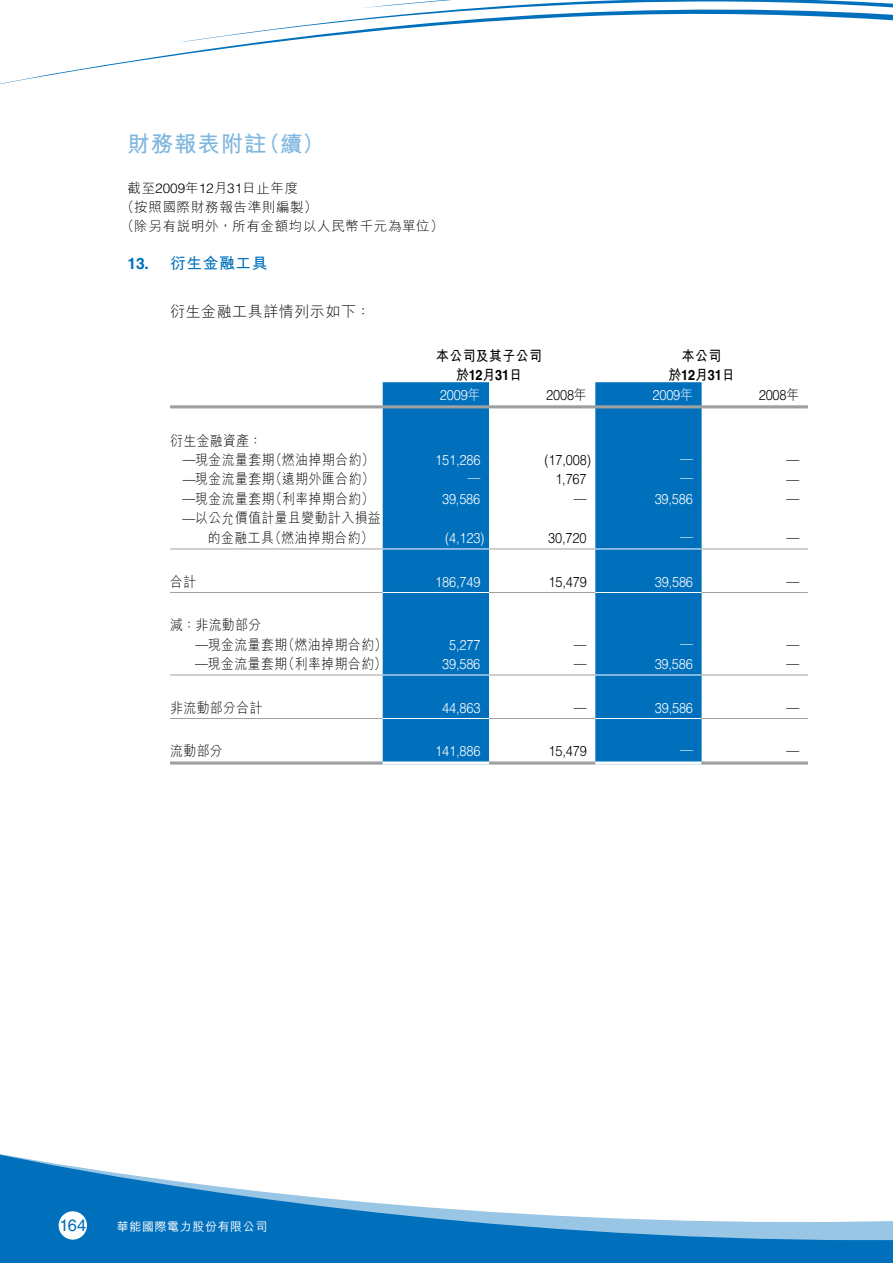
<style>
.page{position:relative;width:893px;height:1263px;background:#fff}
.page>*{position:absolute;margin:0;border:0;box-sizing:border-box;transform-origin:0 0}
.t1{font:700 22.5px "M Hei HK";letter-spacing:.035em;color:#80b7de}
.t2{font:16.5px "Helvetica LT Std";color:#0070bd}
.t3{font:700 15.75px "M Hei HK";letter-spacing:.035em;color:#0070bd}
.t4{font:300 15px "M Hei HK";letter-spacing:.035em;color:#000}
.t5{font:300 14.25px/19.5px "M Hei HK";letter-spacing:.035em;color:#000;scale:.9 1}
.t6{font:300 14.25px "Helvetica LT Std";letter-spacing:-.015em;color:#fff;scale:.9 1}
.t7{font:300 14.25px "Helvetica LT Std";letter-spacing:-.015em;color:#000;scale:.9 1}
.t8{font:700 14.25px "Helvetica LT Std";letter-spacing:-.015em;color:#000;scale:.9 1}
.t9{font:700 14.25px "M Hei HK";letter-spacing:.035em;color:#000;scale:.9 1}
.t10{font:300 14.25px "M Hei HK";color:#fff;scale:.9 1}
.t11{font:300 13.5px/18.8px "M Hei HK";letter-spacing:.05em;color:#000}
.t12{font:500 12px "M Hei HK";letter-spacing:.05em;color:#fff}
.s1{font-family:"Helvetica LT Std"}
.s2{font-family:"M Hei HK"}
</style>
<div class="page">
<svg style="left:0;top:1154px;width:892px;height:109px"></svg>
<div style="left:59px;top:1211px;width:28px;height:28px;background:#fff;border-radius:50%"></div>
<svg style="left:179px;top:19px;width:177px;height:36px"></svg>
<svg style="left:892px;top:1221px;width:1px;height:42px"></svg>
<svg style="left:356px;top:0;width:537px;height:33px"></svg>
<svg style="left:383px;top:382px;width:319px;height:379px;fill:#0070bd"></svg>
<hr style="left:170px;top:405px;width:213px;height:3px;background:#9fa0a0">
<hr style="left:383px;top:405px;width:106px;height:3px;background:#9fa0a0">
<hr style="left:489px;top:405px;width:106px;height:3px;background:#9fa0a0">
<hr style="left:595px;top:405px;width:107px;height:3px;background:#9fa0a0">
<hr style="left:702px;top:405px;width:106px;height:3px;background:#9fa0a0">
<hr style="left:170px;top:549px;width:213px;height:1px;background:#9fa0a0">
<hr style="left:383px;top:549px;width:106px;height:1px;background:#fff">
<hr style="left:489px;top:549px;width:106px;height:1px;background:#9fa0a0">
<hr style="left:595px;top:549px;width:107px;height:1px;background:#fff">
<hr style="left:702px;top:549px;width:106px;height:1px;background:#9fa0a0">
<hr style="left:170px;top:592px;width:213px;height:1px;background:#9fa0a0">
<hr style="left:383px;top:592px;width:106px;height:1px;background:#fff">
<hr style="left:489px;top:592px;width:106px;height:1px;background:#9fa0a0">
<hr style="left:595px;top:592px;width:107px;height:1px;background:#fff">
<hr style="left:702px;top:592px;width:106px;height:1px;background:#9fa0a0">
<hr style="left:170px;top:675px;width:213px;height:1px;background:#9fa0a0">
<hr style="left:383px;top:675px;width:106px;height:1px;background:#fff">
<hr style="left:489px;top:675px;width:106px;height:1px;background:#9fa0a0">
<hr style="left:595px;top:675px;width:107px;height:1px;background:#fff">
<hr style="left:702px;top:675px;width:106px;height:1px;background:#9fa0a0">
<hr style="left:170px;top:718px;width:213px;height:1px;background:#9fa0a0">
<hr style="left:383px;top:718px;width:106px;height:1px;background:#fff">
<hr style="left:489px;top:718px;width:106px;height:1px;background:#9fa0a0">
<hr style="left:595px;top:718px;width:107px;height:1px;background:#fff">
<hr style="left:702px;top:718px;width:106px;height:1px;background:#9fa0a0">
<svg style="left:170px;top:761px;width:213px;height:4px"></svg>
<svg style="left:383px;top:761px;width:106px;height:4px"></svg>
<svg style="left:489px;top:761px;width:106px;height:4px"></svg>
<svg style="left:595px;top:761px;width:107px;height:4px"></svg>
<svg style="left:702px;top:761px;width:106px;height:4px"></svg>
<h1 class="t1" style="left:128px;top:127px;width:199px">財務報表附註（續）</h1>
<p class="t11" style="left:121px;top:179px;width:324px;text-indent:7px">截至<span class="s1">2009</span>年<span class="s1">12</span>月<span class="s1">31</span>日止年度<br>（按照國際財務報告準則編製）<br>（除另有說明外，所有金額均以人民幣千元為單位）</p>
<p class="t3" style="left:128px;top:252px;width:141px"><span class="s1">13.</span> 衍生金融工具</p>
<p class="t4" style="left:170px;top:304px;width:202px">衍生金融工具詳情列示如下：</p>
<p class="t5" style="left:183px;top:430px;width:214px;text-indent:-13px">衍生金融資產：<br><span class="s1">—</span>現金流量套期（燃油掉期合約）</p>
<p class="t9" style="left:436px;top:345px;width:119px">本公司及其子公司</p>
<p class="t8" style="left:456px;top:367px;width:75px"><span class="s2">於</span>12<span class="s2">月</span>31<span class="s2">日</span></p>
<p class="t9" style="left:682px;top:345px;width:45px">本公司</p>
<p class="t8" style="left:669px;top:367px;width:75px"><span class="s2">於</span>12<span class="s2">月</span>31<span class="s2">日</span></p>
<p class="t6" style="left:440px;top:386px;width:47px">2009<span class="s2">年</span></p>
<p class="t7" style="left:546px;top:386px;width:47px">2008<span class="s2">年</span></p>
<p class="t6" style="left:652px;top:386px;width:47px">2009<span class="s2">年</span></p>
<p class="t7" style="left:759px;top:386px;width:47px">2008<span class="s2">年</span></p>
<p class="t6" style="left:435px;top:451px;width:52px">151,286</p>
<p class="t7" style="left:544px;top:451px;width:53px">(17,008)</p>
<p class="t10" style="left:680px;top:452px;width:16px">—</p>
<p class="t7" style="left:786px;top:450px;width:16px">—</p>
<p class="t5" style="left:183px;top:469px;width:214px"><span class="s1">—</span>現金流量套期（遠期外匯合約）</p>
<p class="t10" style="left:468px;top:472px;width:16px">—</p>
<p class="t7" style="left:555px;top:470px;width:36px">1,767</p>
<p class="t10" style="left:680px;top:472px;width:16px">—</p>
<p class="t7" style="left:786px;top:470px;width:16px">—</p>
<p class="t5" style="left:183px;top:489px;width:214px"><span class="s1">—</span>現金流量套期（利率掉期合約）</p>
<p class="t6" style="left:442px;top:490px;width:44px">39,586</p>
<p class="t7" style="left:574px;top:489px;width:16px">—</p>
<p class="t6" style="left:655px;top:490px;width:44px">39,586</p>
<p class="t7" style="left:786px;top:489px;width:16px">—</p>
<p class="t5" style="left:208px;top:508px;width:194px;text-indent:-25px"><span class="s1">—</span>以公允價值計量且變動計入損益的金融工具（燃油掉期合約）</p>
<p class="t6" style="left:445px;top:529px;width:45px">(4,123)</p>
<p class="t7" style="left:548px;top:529px;width:44px">30,720</p>
<p class="t10" style="left:680px;top:530px;width:16px">—</p>
<p class="t7" style="left:786px;top:528px;width:16px">—</p>
<p class="t5" style="left:170px;top:571px;width:31px">合計</p>
<p class="t6" style="left:435px;top:573px;width:52px">186,749</p>
<p class="t7" style="left:548px;top:573px;width:44px">15,479</p>
<p class="t6" style="left:655px;top:573px;width:44px">39,586</p>
<p class="t7" style="left:787px;top:572px;width:16px">—</p>
<p class="t5" style="left:195px;top:615px;width:214px;text-indent:-25px">減：非流動部分<br><span class="s1">—</span>現金流量套期（燃油掉期合約）</p>
<p class="t6" style="left:449px;top:636px;width:36px">5,277</p>
<p class="t7" style="left:574px;top:635px;width:16px">—</p>
<p class="t10" style="left:680px;top:637px;width:16px">—</p>
<p class="t7" style="left:786px;top:635px;width:16px">—</p>
<p class="t5" style="left:195px;top:654px;width:214px"><span class="s1">—</span>現金流量套期（利率掉期合約）</p>
<p class="t6" style="left:442px;top:655px;width:44px">39,586</p>
<p class="t7" style="left:574px;top:654px;width:16px">—</p>
<p class="t6" style="left:655px;top:655px;width:44px">39,586</p>
<p class="t7" style="left:786px;top:654px;width:16px">—</p>
<p class="t5" style="left:170px;top:697px;width:104px">非流動部分合計</p>
<p class="t6" style="left:442px;top:699px;width:44px">44,863</p>
<p class="t7" style="left:574px;top:698px;width:16px">—</p>
<p class="t6" style="left:655px;top:699px;width:44px">39,586</p>
<p class="t7" style="left:787px;top:698px;width:16px">—</p>
<p class="t5" style="left:170px;top:741px;width:60px">流動部分</p>
<p class="t6" style="left:435px;top:742px;width:52px">141,886</p>
<p class="t7" style="left:548px;top:742px;width:44px">15,479</p>
<p class="t10" style="left:680px;top:743px;width:16px">—</p>
<p class="t7" style="left:787px;top:741px;width:16px">—</p>
<p class="t2" style="left:59px;top:1215px;width:28px">164</p>
<p class="t12" style="left:117px;top:1217px;width:152px">華能國際電力股份有限公司</p>
</div>
